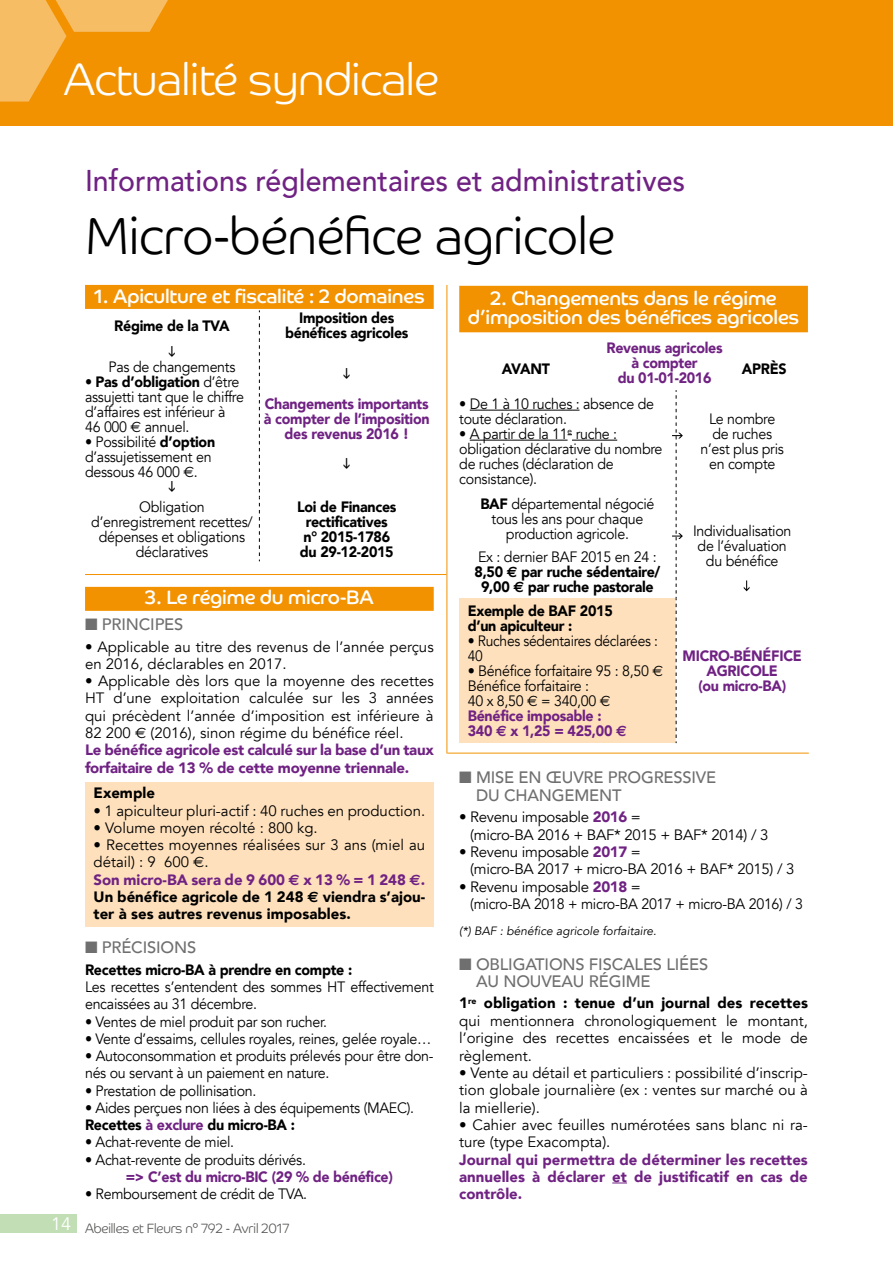
<style>
.page{position:relative;width:893px;height:1263px;background:#fff}
.page>*{position:absolute;margin:0;border:0;box-sizing:border-box;transform-origin:0 0}
.t1{font:300 52.5px "Co Headline";color:#000;scale:.95 1}
.t2{font:300 45px "Co Headline";letter-spacing:-.01em;color:#fff}
.t3{font:500 30px "Avenir";color:#702283;scale:.95 1}
.t4{font:19.5px/19.5px "Co Headline";letter-spacing:-.01em;color:#fff;text-align:center}
.t5{font:500 16.5px/17.4px "Avenir";letter-spacing:-.01em;color:#706f6f}
.t6{font:15px/15px "Avenir";letter-spacing:-.02em;color:#000;scale:.95 1}
.t7{font:15px/17.2px "Avenir";color:#000}
.t8{font:15px/17.4px "Avenir";letter-spacing:-.02em;color:#000}
.t9{font:900 15px/15px "Avenir";letter-spacing:-.02em;color:#000;text-align:center;scale:.95 1}
.t10{font:900 15px/17.2px "Avenir";color:#000}
.t11{font:900 15px/15px "Avenir";letter-spacing:-.02em;color:#702283;text-align:center;scale:.95 1}
.t12{font:900 15px/17.4px "Avenir";letter-spacing:-.02em;color:#702283;text-align:justify}
.t13{font:15px/15px "Avenir";letter-spacing:-.02em;color:#000;scale:.92 1}
.t14{font:300 13.5px "Co Headline";letter-spacing:-.01em;color:#575756;scale:.95 1}
.t15{font:italic 12px "Avenir";color:#000}
.s1{font-weight:900}
.s2{font-family:"Euro Sans"}
.s3{font-weight:900;color:#702283}
.s4{font-weight:400}
.s5{font-family:"Euro Sans";font-weight:400}
.s6{color:#702283}
.s7{font-family:"Euro Sans";font-weight:700;color:#702283}
.s8{font-family:"Euro Sans";font-weight:700}
</style>
<div class="page">
<div style="left:0;top:0;width:893px;height:125px;background:#f39200"></div>
<svg style="left:0;top:0;width:168px;height:102px"></svg>
<div style="left:85px;top:782px;width:349px;height:144px;background:#fee0bc"></div>
<div style="left:85px;top:587px;width:349px;height:24px;background:#f39200"></div>
<svg style="left:612px;top:1182px;width:15px;height:1px"></svg>
<div style="left:85px;top:285px;width:349px;height:24px;background:#f39200"></div>
<div style="left:459px;top:286px;width:349px;height:46px;background:#f39200"></div>
<svg style="left:259px;top:310px;width:1px;height:251px"></svg>
<div style="left:459px;top:598px;width:217px;height:145px;background:#fee0bc"></div>
<hr style="left:470px;top:410px;width:109px;height:1px;background:#000">
<hr style="left:470px;top:440px;width:98px;height:1px;background:#000">
<hr style="left:572px;top:440px;width:45px;height:1px;background:#000">
<svg style="left:672px;top:390px;width:11px;height:353px"></svg>
<svg style="left:744px;top:580px;width:6px;height:11px"></svg>
<hr style="left:446px;top:285px;width:1px;height:468px;background:#f39200">
<hr style="left:85px;top:574px;width:361px;height:1px;background:#f39200">
<hr style="left:447px;top:753px;width:362px;height:1px;background:#f39200">
<div style="left:0;top:1214px;width:77px;height:19px;background:#c2deb5"></div>
<h2 class="t2" style="left:64px;top:52px;width:376px">Actualité syndicale</h2>
<h3 class="t3" style="left:85px;top:155px;width:633px">Informations réglementaires et administratives</h3>
<h1 class="t1" style="left:85px;top:204px;width:559px">Micro-bénéfice agricole</h1>
<h3 class="t4" style="left:94px;top:286px;width:332px">1. Apiculture et fiscalité : 2 domaines</h3>
<h3 class="t4" style="left:468px;top:288px;width:333px">2. Changements dans le régime d’imposition des bénéfices agricoles</h3>
<p class="t9" style="left:114px;top:317px;width:123px">Régime de la TVA</p>
<p class="t9" style="left:285px;top:310px;width:131px">Imposition des bénéfices agricoles</p>
<p class="t6" style="left:109px;top:359px;width:135px">Pas de changements</p>
<p class="t6" style="left:85px;top:374px;width:169px">• <span class="s1">Pas d’obligation</span> d’être assujetti tant que le chiffre d’affaires est inférieur à<br>46 000 <span class="s2">E</span> annuel.</p>
<p class="t6" style="left:85px;top:434px;width:138px">• Possibilité <span class="s1">d’option </span>d’assujetissement en dessous 46 000 <span class="s2">E</span>.</p>
<p class="t11" style="left:606px;top:340px;width:124px">Revenus agricoles à compter<br>du 01-01-2016</p>
<p class="t9" style="left:502px;top:361px;width:52px">AVANT</p>
<p class="t9" style="left:742px;top:361px;width:49px">APRÈS</p>
<p class="t6" style="left:459px;top:397px;width:207px">• De 1 à 10 ruches : absence de toute déclaration.</p>
<p class="t6" style="left:459px;top:427px;width:216px">• A partir de la 11<sup>e</sup> ruche : obligation déclarative du nombre de ruches (déclaration de consistance).</p>
<p class="t11" style="left:264px;top:396px;width:176px">Changements importants à compter de l’imposition des revenus 2016 !</p>
<p class="t6" style="left:701px;top:412px;width:89px;text-align:center">Le nombre de ruches n’est plus pris en compte</p>
<p class="t6" style="left:91px;top:500px;width:171px;text-align:center">Obligation d’enregistrement recettes/ dépenses et obligations déclaratives</p>
<p class="t9" style="left:297px;top:499px;width:106px">Loi de Finances rectificatives<br>n° 2015-1786 du 29-12-2015</p>
<h3 class="t4" style="left:145px;top:588px;width:230px">3. Le régime du micro-BA</h3>
<p class="t5" style="left:85px;top:615px;width:100px">■ PRINCIPES</p>
<p class="t7" style="left:85px;top:638px;width:350px">• Applicable au titre des revenus de l’année perçus en 2016, déclarables en 2017.</p>
<p class="t7" style="left:85px;top:673px;width:350px">• Applicable dès lors que la moyenne des recettes HT d’une exploitation calculée sur les 3 années qui précèdent l’année d’imposition est inférieure à 82 200 <span class="s2">E</span> (2016), sinon régime du bénéfice réel.<br><span class="s3">Le bénéfice agricole est calculé sur la base d’un taux forfaitaire de 13 % de cette moyenne triennale.</span></p>
<p class="t10" style="left:94px;top:784px;width:63px">Exemple</p>
<p class="t7" style="left:94px;top:802px;width:333px">• 1 apiculteur pluri-actif : 40 ruches en production.</p>
<p class="t7" style="left:94px;top:819px;width:226px">• Volume moyen récolté : 800 kg.</p>
<p class="t10" style="left:94px;top:836px;width:333px"><span class="s4">• Recettes moyennes réalisées sur 3 ans (miel au détail) : 9 600</span> <span class="s5">E</span><span class="s4">.<br></span><span class="s6">Son micro-BA sera de 9 600</span> <span class="s7">E</span> <span class="s6">x 13 % = 1 248</span> <span class="s7">E</span><span class="s6">.<br></span>Un bénéfice agricole de 1 248 <span class="s8">E</span> viendra s’ajou&shy;ter à ses autres revenus imposables.</p>
<p class="t5" style="left:85px;top:938px;width:113px">■ PRÉCISIONS</p>
<p class="t9" style="left:85px;top:962px;width:283px">Recettes micro-BA à prendre en compte :</p>
<p class="t6" style="left:85px;top:978px;width:369px;line-height:17.2px">Les recettes s’entendent des sommes HT effectivement encaissées au 31 décembre.</p>
<p class="t6" style="left:85px;top:1014px;width:256px">• Ventes de miel produit par son rucher.</p>
<p class="t6" style="left:85px;top:1031px;width:366px">• Vente d’essaims, cellules royales, reines, gelée royale…</p>
<p class="t6" style="left:85px;top:1047px;width:368px;line-height:17.2px">• Autoconsommation et produits prélevés pour être don&shy;nés ou servant à un paiement en nature.</p>
<p class="t6" style="left:85px;top:1083px;width:182px">• Prestation de pollinisation.</p>
<p class="t6" style="left:85px;top:1099px;width:348px;line-height:17.2px">• Aides perçues non liées à des équipements (MAEC).<br><span class="s1">Recettes</span> <span class="s3">à exclure</span> <span class="s1">du micro-BA :</span></p>
<p class="t6" style="left:85px;top:1135px;width:159px">• Achat-revente de miel.</p>
<p class="t6" style="left:85px;top:1152px;width:234px">• Achat-revente de produits dérivés.</p>
<p class="t11" style="left:126px;top:1169px;width:283px">=&gt; C’est du micro-BIC (29 % de bénéfice)</p>
<p class="t6" style="left:85px;top:1187px;width:235px">• Remboursement de crédit de TVA.</p>
<p class="t14" style="left:51px;top:1220px;width:252px"><sup>14</sup> Abeilles et Fleurs n° 792 - Avril 2017</p>
<p class="t6" style="left:480px;top:496px;width:185px;text-align:center"><span class="s1">BAF</span> départemental négocié tous les ans pour chaque production agricole.</p>
<p class="t9" style="left:475px;top:549px;width:197px"><span class="s4">Ex : dernier BAF 2015 en 24 :<br></span>8,50 <span class="s8">E</span> par ruche sédentaire/<br>9,00 <span class="s8">E</span> par ruche pastorale</p>
<p class="t9" style="left:468px;top:603px;width:154px;text-align:left">Exemple de BAF 2015 d’un apiculteur :</p>
<p class="t13" style="left:468px;top:634px;width:208px">• Ruches sédentaires déclarées :<br>40</p>
<p class="t6" style="left:468px;top:664px;width:207px">• Bénéfice forfaitaire 95 : 8,50 <span class="s2">E<br></span>Bénéfice forfaitaire :<br>40 x 8,50 <span class="s2">E</span> = 340,00 <span class="s2">E<br></span><span class="s3">Bénéfice imposable :<br>340</span> <span class="s7">E</span> <span class="s3">x 1,25 = 425,00</span> <span class="s7">E</span></p>
<p class="t6" style="left:693px;top:523px;width:105px;text-align:center">Individualisation de l’évaluation du bénéfice</p>
<p class="t11" style="left:683px;top:648px;width:127px">MICRO-BÉNÉFICE<br>AGRICOLE<br>(ou micro-BA)</p>
<p class="t5" style="left:476px;top:768px;width:242px;text-indent:-17px">■ MISE EN ŒUVRE PROGRESSIVE<br>DU CHANGEMENT</p>
<p class="t8" style="left:470px;top:808px;width:300px;text-indent:-11px">• Revenu imposable <span class="s3">2016</span> =<br>(micro-BA 2016 + BAF* 2015 + BAF* 2014) / 3</p>
<p class="t8" style="left:470px;top:843px;width:326px;text-indent:-11px">• Revenu imposable <span class="s3">2017</span> =<br>(micro-BA 2017 + micro-BA 2016 + BAF* 2015) / 3</p>
<p class="t8" style="left:470px;top:878px;width:334px;text-indent:-11px">• Revenu imposable <span class="s3">2018</span> =<br>(micro-BA 2018 + micro-BA 2017 + micro-BA 2016) / 3</p>
<p class="t15" style="left:459px;top:924px;width:199px">(*) BAF : bénéfice agricole forfaitaire.</p>
<p class="t5" style="left:476px;top:954px;width:234px;text-indent:-17px">■ OBLIGATIONS FISCALES LIÉES<br>AU NOUVEAU RÉGIME</p>
<p class="t8" style="left:459px;top:995px;width:350px;text-align:justify"><span class="s1">1</span><sup>re</sup> <span class="s1">obligation : tenue d’un journal des recettes </span>qui mentionnera chronologiquement le montant, l’origine des recettes encaissées et le mode de règlement.</p>
<p class="t8" style="left:459px;top:1064px;width:350px;text-align:justify">• Vente au détail et particuliers : possibilité d’inscrip&shy;tion globale journalière (ex : ventes sur marché ou à la miellerie).</p>
<p class="t7" style="left:459px;top:1116px;width:350px">• Cahier avec feuilles numérotées sans blanc ni ra&shy;ture (type Exacompta).</p>
<p class="t12" style="left:459px;top:1150px;width:350px">Journal qui permettra de déterminer les recettes annuelles à déclarer et de justificatif en cas de contrôle.</p>
</div>
